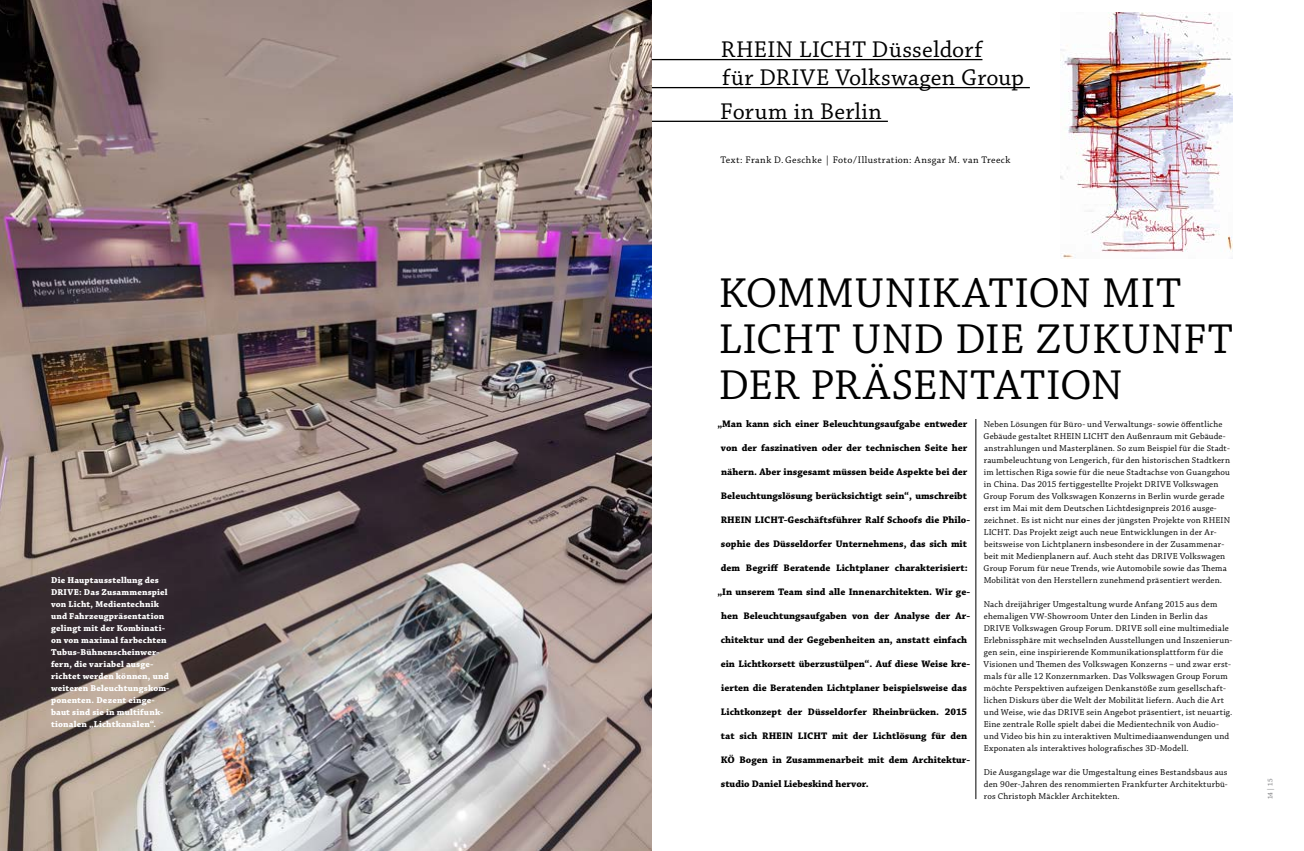
<style>
.page{position:relative;width:1304px;height:851px;background:#fff}
.page>*{position:absolute;margin:0;border:0;box-sizing:border-box;transform-origin:0 0}
.t1{font:44px/46px "Chaparral Pro";letter-spacing:.01em;color:#000}
.t2{font:24px/28px "Chaparral Pro";letter-spacing:.02em;color:#000}
.t3{font:700 10px "Chaparral Pro";color:#000}
.t4{font:10px "Chaparral Pro";letter-spacing:.04em;color:#000}
.t5{font:9px/12px "Chaparral Pro";letter-spacing:.02em;color:#000}
.t6{font:700 9px/12px "Chaparral Pro";letter-spacing:.02em;color:#fff}
.t7{font:7px "Chaparral Pro";color:#6d6e71}
</style>
<div class="page">
<hr style="left:976px;top:419px;width:1px;height:380px;background:#000">
<img style="left:1061px;top:12px;width:172px;height:247px">
<hr style="left:652px;top:59px;width:330px;height:1px;background:#000">
<hr style="left:652px;top:87px;width:378px;height:1px;background:#000">
<hr style="left:652px;top:121px;width:236px;height:1px;background:#000">
<img style="left:0;top:0;width:652px;height:850px">
<p class="t6" style="left:51px;top:574px;width:120px">Die Hauptausstellung des<br>DRIVE: Das Zusammenspiel von Licht, Medientechnik und Fahrzeugpräsentation gelingt mit der Kombinati&shy;on von maximal farbechten<br>Tubus-Bühnenscheinwer&shy;fern, die variabel ausge&shy;richtet werden können, und weiteren Beleuchtungskom&shy;ponenten. Dezent einge&shy;baut sind sie in multifunk&shy;tionalen „Lichtkanälen“.</p>
<h2 class="t2" style="left:721px;top:37px;width:305px">RHEIN LICHT Düsseldorf<br>für DRIVE Volkswagen Group</h2>
<h2 class="t2" style="left:720px;top:98px;width:163px">Forum in Berlin</h2>
<p class="t4" style="left:720px;top:154px;width:292px">Text: Frank D. Geschke | Foto/Illustration: Ansgar M. van Treeck</p>
<h1 class="t1" style="left:719px;top:272px;width:516px">KOMMUNIKATION MIT<br>LICHT UND DIE ZUKUNFT<br>DER PRÄSENTATION</h1>
<p class="t3" style="left:717px;top:417px;width:251px">„Man kann sich einer Beleuchtungsaufgabe entweder</p>
<p class="t3" style="left:721px;top:441px;width:248px">von der faszinativen oder der technischen Seite her</p>
<p class="t3" style="left:721px;top:465px;width:248px">nähern. Aber insgesamt müssen beide Aspekte bei der</p>
<p class="t3" style="left:721px;top:489px;width:248px">Beleuchtungslösung berücksichtigt sein“, umschreibt</p>
<p class="t3" style="left:721px;top:513px;width:251px">RHEIN LICHT-Geschäftsführer Ralf Schoofs die Philo-</p>
<p class="t3" style="left:721px;top:537px;width:248px">sophie des Düsseldorfer Unternehmens, das sich mit</p>
<p class="t3" style="left:721px;top:561px;width:248px">dem Begriff Beratende Lichtplaner charakterisiert:</p>
<p class="t3" style="left:717px;top:585px;width:254px">„In unserem Team sind alle Innenarchitekten. Wir ge-</p>
<p class="t3" style="left:721px;top:609px;width:250px">hen Beleuchtungsaufgaben von der Analyse der Ar-</p>
<p class="t3" style="left:721px;top:633px;width:248px">chitektur und der Gegebenheiten an, anstatt einfach</p>
<p class="t3" style="left:721px;top:657px;width:251px">ein Lichtkorsett überzustülpen“. Auf diese Weise kre-</p>
<p class="t3" style="left:721px;top:681px;width:247px">ierten die Beratenden Lichtplaner beispielsweise das</p>
<p class="t3" style="left:721px;top:705px;width:248px">Lichtkonzept der Düsseldorfer Rheinbrücken. 2015</p>
<p class="t3" style="left:721px;top:729px;width:248px">tat sich RHEIN LICHT mit der Lichtlösung für den</p>
<p class="t3" style="left:721px;top:753px;width:251px">KÖ Bogen in Zusammenarbeit mit dem Architektur-</p>
<p class="t3" style="left:721px;top:777px;width:149px">studio Daniel Liebeskind hervor.</p>
<p class="t5" style="left:984px;top:418px;width:248px">Neben Lösungen für Büro- und Verwaltungs- sowie öffentliche Gebäude gestaltet RHEIN LICHT den Außenraum mit Gebäude&shy;anstrahlungen und Masterplänen. So zum Beispiel für die Stadt&shy;raumbeleuchtung von Lengerich, für den historischen Stadtkern im lettischen Riga sowie für die neue Stadtachse von Guangzhou in China. Das 2015 fertiggestellte Projekt DRIVE Volkswagen Group Forum des Volkswagen Konzerns in Berlin wurde gerade erst im Mai mit dem Deutschen Lichtdesignpreis 2016 ausge&shy;zeichnet. Es ist nicht nur eines der jüngsten Projekte von RHEIN LICHT. Das Projekt zeigt auch neue Entwicklungen in der Ar&shy;beitsweise von Lichtplanern insbesondere in der Zusammenar&shy;beit mit Medienplanern auf. Auch steht das DRIVE Volkswagen Group Forum für neue Trends, wie Automobile sowie das Thema Mobilität von den Herstellern zunehmend präsentiert werden.</p>
<p class="t5" style="left:983px;top:598px;width:250px">Nach dreijähriger Umgestaltung wurde Anfang 2015 aus dem ehemaligen VW-Showroom Unter den Linden in Berlin das DRIVE Volkswagen Group Forum. DRIVE soll eine multimediale Erlebnissphäre mit wechselnden Ausstellungen und Inszenierun&shy;gen sein, eine inspirierende Kommunikationsplattform für die Visionen und Themen des Volkswagen Konzerns – und zwar erst&shy;mals für alle 12 Konzernmarken. Das Volkswagen Group Forum möchte Perspektiven aufzeigen Denkanstöße zum gesellschaft&shy;lichen Diskurs über die Welt der Mobilität liefern. Auch die Art und Weise, wie das DRIVE sein Angebot präsentiert, ist neuartig.<br>Eine zentrale Rolle spielt dabei die Medientechnik von Audio&shy;und Video bis hin zu interaktiven Multimediaanwendungen und Exponaten als interaktives holografisches 3D-Modell.</p>
<p class="t5" style="left:984px;top:766px;width:245px;text-align:justify">Die Ausgangslage war die Umgestaltung eines Bestandsbaus aus den 90er-Jahren des renommierten Frankfurter Architekturbü&shy;ros Christoph Mäckler Architekten.</p>
<p class="t7" style="left:1266px;top:799px;width:22px;rotate:-90deg">14|15</p>
</div>
